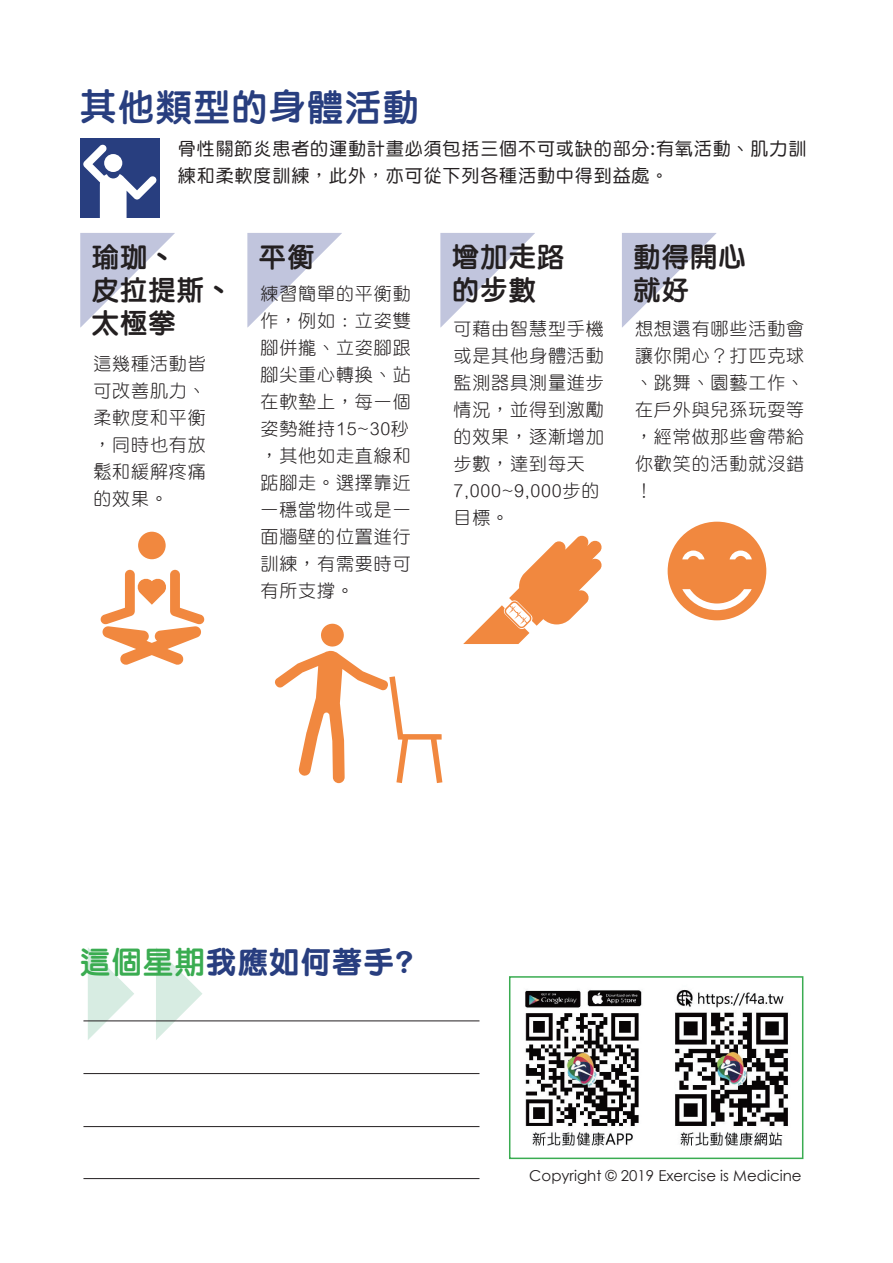
<style>
.page{position:relative;width:893px;height:1263px;background:#fff}
.page>*{position:absolute;margin:0;border:0;box-sizing:border-box;transform-origin:0 0}
.t1{font:36px "DF Li Yuan Bd HK BF";letter-spacing:.05em;color:#283e7f}
.t2{font:30px "DF Li Yuan XB HK BF";letter-spacing:.05em;color:#283e7f}
.t3{font:27px/33px "DF Li Yuan Bd HK BF";letter-spacing:.05em;color:#231f20}
.t4{font:18px/27px "DF Yuan Lt HKP BF";letter-spacing:.05em;color:#231f20;text-align:justify}
.t5{font:18px/27px "DF Yuan Md HKP BF";letter-spacing:.05em;color:#231f20}
.t6{font:15px "Century Gothic";color:#231f20}
.s1{font-family:"DF Li Yuan Bd HK BF";color:#3aac51}
</style>
<div class="page">
<img style="left:479px;top:976px;width:325px;height:203px">
<div style="left:509px;top:976px;width:294px;height:183px;border:2px solid #3aac51"></div>
<svg style="left:80px;top:233px;width:95px;height:94px"></svg>
<svg style="left:247px;top:233px;width:95px;height:94px"></svg>
<svg style="left:440px;top:233px;width:95px;height:94px"></svg>
<svg style="left:622px;top:233px;width:94px;height:94px"></svg>
<div style="left:80px;top:138px;width:79px;height:80px;background:#283e7f"></div>
<svg style="left:83px;top:144px;width:74px;height:74px"></svg>
<hr style="left:83px;top:1178px;width:396px;height:1px;background:#231f20">
<hr style="left:83px;top:1126px;width:396px;height:1px;background:#231f20">
<svg style="left:88px;top:948px;width:46px;height:92px"></svg>
<svg style="left:156px;top:947px;width:46px;height:93px"></svg>
<hr style="left:83px;top:1020px;width:396px;height:1px;background:#231f20">
<hr style="left:83px;top:1073px;width:396px;height:1px;background:#231f20">
<svg style="left:463px;top:535px;width:139px;height:109px"></svg>
<svg style="left:668px;top:522px;width:98px;height:98px"></svg>
<svg style="left:100px;top:532px;width:105px;height:133px"></svg>
<svg style="left:275px;top:623px;width:167px;height:160px"></svg>
<h1 class="t1" style="left:80px;top:89px;width:340px">其他類型的身體活動</h1>
<p class="t5" style="left:178px;top:135px;width:630px">骨性關節炎患者的運動計畫必須包括三個不可或缺的部分:有氧活動、肌力訓練和柔軟度訓練，此外，亦可從下列各種活動中得到益處。</p>
<h3 class="t3" style="left:92px;top:242px;width:142px">瑜珈、<br>皮拉提斯、太極拳</h3>
<p class="t4" style="left:93px;top:350px;width:114px">這幾種活動皆可改善肌力、柔軟度和平衡，同時也有放鬆和緩解疼痛的效果。</p>
<h3 class="t3" style="left:259px;top:242px;width:57px">平衡</h3>
<p class="t4" style="left:260px;top:280px;width:152px">練習簡單的平衡動作，例如：立姿雙腳併攏、立姿腳跟腳尖重心轉換、站在軟墊上，每一個姿勢維持15~30秒，其他如走直線和踮腳走。選擇靠近一穩當物件或是一面牆壁的位置進行訓練，有需要時可有所支撐。</p>
<h3 class="t3" style="left:452px;top:242px;width:114px">增加走路的步數</h3>
<p class="t4" style="left:453px;top:315px;width:152px;text-align:left">可藉由智慧型手機或是其他身體活動監測器具測量進步情況，並得到激勵的效果，逐漸增加步數，達到每天<br>7,000~9,000步的目標。</p>
<h3 class="t3" style="left:633px;top:242px;width:114px">動得開心就好</h3>
<p class="t4" style="left:635px;top:315px;width:171px">想想還有哪些活動會讓你開心？打匹克球、跳舞、園藝工作、在戶外與兒孫玩耍等，經常做那些會帶給你歡笑的活動就沒錯！</p>
<h2 class="t2" style="left:80px;top:947px;width:335px"><span class="s1">這個星期</span>我應如何著手?</h2>
<p class="t6" style="left:529px;top:1165px;width:274px">Copyright © 2019 Exercise is Medicine</p>
</div>
